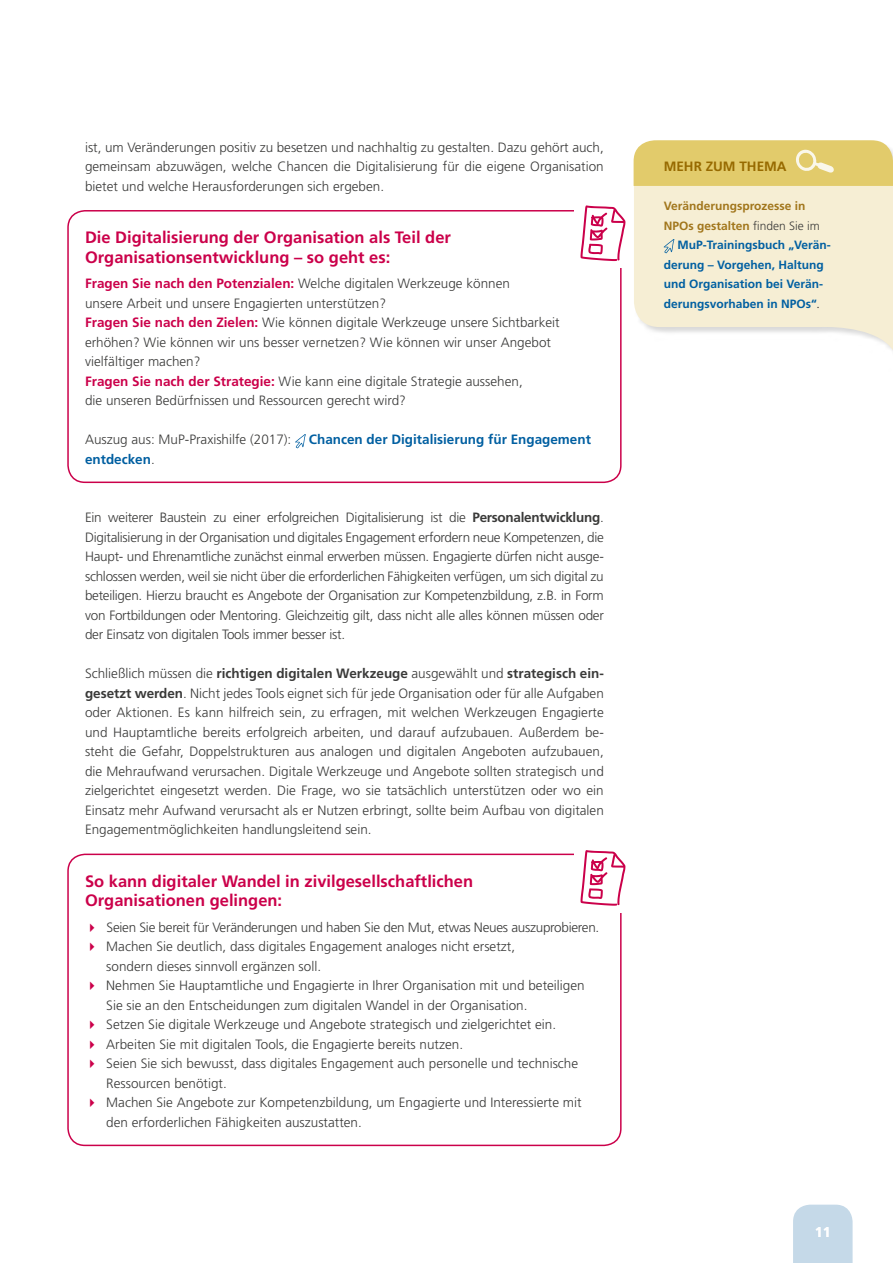
<style>
.page{position:relative;width:893px;height:1263px;background:#fff}
.page>*{position:absolute;margin:0;border:0;box-sizing:border-box;transform-origin:0 0}
.Head_Werkzeug{font:700 16.5px/19.5px "Frutiger LT Std";color:#cb004a}
.t1{font:700 14.1px "Frutiger LT Std";color:#fff}
.Fließ{font:300 13.5px/19.5px "Frutiger LT Std";color:#3a3a39}
.Fließ-2{font:300 13.5px/19.5px "Frutiger LT Std";letter-spacing:-.02em;color:#3a3a39}
.Fließ-3{font:700 13.5px "Frutiger LT";color:#005fa1}
.t2{font:700 13.5px "Frutiger LT Std";color:#976a00}
.t3{font:700 12px "Frutiger LT";color:#005fa1}
.t4{font:700 12px "Frutiger LT Std";color:#a1761c}
.s1{font-weight:700;color:#cb004a}
.s2{font-family:"Frutiger LT Std";font-weight:300;color:#3a3a39}
.s3{font-weight:700}
.s4{font-weight:300;color:#3a3a39}
.s5{font-family:"Minion Pro";font-weight:400;color:#3a3a39}
</style>
<div class="page">
<div style="left:793px;top:1205px;width:60px;height:58px;background:#c5d9e8"></div>
<div style="left:67px;top:210px;width:555px;height:273px;border:2px solid #cb004a;border-radius:17px"></div>
<div style="left:67px;top:854px;width:555px;height:292px;border:2px solid #cb004a;border-radius:17px"></div>
<div style="left:574px;top:202px;width:50px;height:66px;background:#fff"></div>
<svg style="left:580px;top:205px;width:45px;height:56px"></svg>
<div style="left:574px;top:847px;width:50px;height:65px;background:#fff"></div>
<svg style="left:580px;top:850px;width:45px;height:56px"></svg>
<svg style="left:634px;top:186px;width:259px;height:165px;background:#f6efd9"></svg>
<div style="left:634px;top:140px;width:259px;height:46px;background:#e2cb6b"></div>
<svg style="left:295px;top:434px;width:11px;height:14px"></svg>
<svg style="left:664px;top:239px;width:25px;height:14px"></svg>
<p class="Fließ" style="left:85px;top:137px;width:520px;text-align:justify">ist, um Veränderungen positiv zu besetzen und nachhaltig zu gestalten. Dazu gehört auch, gemeinsam abzuwägen, welche Chancen die Digitalisierung für die eigene Organisation bietet und welche Herausforderungen sich ergeben.</p>
<p class="Head_Werkzeug" style="left:85px;top:228px;width:367px">Die Digitalisierung der Organisation als Teil der<br>Organisationsentwicklung – so geht es:</p>
<p class="Fließ" style="left:85px;top:274px;width:426px"><span class="s1">Fragen Sie nach den Potenzialen:</span> Welche digitalen Werkzeuge können unsere Arbeit und unsere Engagierten unterstützen?</p>
<p class="Fließ" style="left:85px;top:313px;width:476px"><span class="s1">Fragen Sie nach den Zielen:</span> Wie können digitale Werkzeuge unsere Sichtbarkeit erhöhen? Wie können wir uns besser vernetzen? Wie können wir unser Angebot vielfältiger machen?</p>
<p class="Fließ" style="left:85px;top:371px;width:439px"><span class="s1">Fragen Sie nach der Strategie:</span> Wie kann eine digitale Strategie aussehen, die unseren Bedürfnissen und Ressourcen gerecht wird?</p>
<p class="Fließ" style="left:85px;top:430px;width:208px">Auszug aus: MuP-Praxishilfe (2017):</p>
<p class="Fließ-3" style="left:309px;top:431px;width:284px">Chancen der Digitalisierung für Engagement</p>
<p class="Fließ-3" style="left:85px;top:451px;width:69px">entdecken<span class="s2">.</span></p>
<p class="Fließ-2" style="left:85px;top:508px;width:520px">Ein weiterer Baustein zu einer erfolgreichen Digitalisierung ist die <span class="s3">Personalentwicklung</span>.<br>Digitalisierung in der Organisation und digitales Engagement erfordern neue Kompetenzen, die Haupt- und Ehrenamtliche zunächst einmal erwerben müssen. Engagierte dürfen nicht ausge&shy;schlossen werden, weil sie nicht über die erforderlichen Fähigkeiten verfügen, um sich digital zu beteiligen. Hierzu braucht es Angebote der Organisation zur Kompetenzbildung, z. B. in Form von Fortbildungen oder Mentoring. Gleichzeitig gilt, dass nicht alle alles können müssen oder der Einsatz von digitalen Tools immer besser ist.</p>
<p class="Fließ" style="left:85px;top:664px;width:520px;text-align:justify">Schließlich müssen die <span class="s3">richtigen digitalen Werkzeuge</span> ausgewählt und <span class="s3">strategisch ein&shy;gesetzt werden</span>. Nicht jedes Tools eignet sich für jede Organisation oder für alle Aufgaben oder Aktionen. Es kann hilfreich sein, zu erfragen, mit welchen Werkzeugen Engagierte und Hauptamtliche bereits erfolgreich arbeiten, und darauf aufzubauen. Außerdem be&shy;steht die Gefahr, Doppelstrukturen aus analogen und digitalen Angeboten aufzubauen, die Mehraufwand verursachen. Digitale Werkzeuge und Angebote sollten strategisch und zielgerichtet eingesetzt werden. Die Frage, wo sie tatsächlich unterstützen oder wo ein Einsatz mehr Aufwand verursacht als er Nutzen erbringt, sollte beim Aufbau von digitalen Engagementmöglichkeiten handlungsleitend sein.</p>
<p class="Head_Werkzeug" style="left:85px;top:871px;width:390px">So kann digitaler Wandel in zivilgesellschaftlichen</p>
<p class="Head_Werkzeug" style="left:85px;top:891px;width:199px">Organisationen gelingen:</p>
<p class="Fließ-2" style="left:107px;top:917px;width:492px">Seien Sie bereit für Veränderungen und haben Sie den Mut, etwas Neues auszuprobieren.</p>
<p class="Fließ" style="left:106px;top:937px;width:410px">Machen Sie deutlich, dass digitales Engagement analoges nicht ersetzt, sondern dieses sinnvoll ergänzen soll.</p>
<p class="Fließ" style="left:106px;top:976px;width:480px">Nehmen Sie Hauptamtliche und Engagierte in Ihrer Organisation mit und beteiligen<br>Sie sie an den Entscheidungen zum digitalen Wandel in der Organisation.</p>
<p class="Fließ" style="left:106px;top:1015px;width:449px">Setzen Sie digitale Werkzeuge und Angebote strategisch und zielgerichtet ein.</p>
<p class="Fließ" style="left:106px;top:1034px;width:356px">Arbeiten Sie mit digitalen Tools, die Engagierte bereits nutzen.</p>
<p class="Fließ" style="left:106px;top:1054px;width:473px">Seien Sie sich bewusst, dass digitales Engagement auch personelle und technische<br>Ressourcen benötigt.</p>
<p class="Fließ" style="left:106px;top:1093px;width:477px">Machen Sie Angebote zur Kompetenzbildung, um Engagierte und Interessierte mit den erforderlichen Fähigkeiten auszustatten.</p>
<p class="t2" style="left:664px;top:158px;width:124px">MEHR ZUM THEMA</p>
<p class="t4" style="left:664px;top:199px;width:143px">Veränderungsprozesse in</p>
<p class="t4" style="left:664px;top:218px;width:158px">NPOs gestalten <span class="s4">finden Sie im</span></p>
<p class="t3" style="left:677px;top:238px;width:155px">MuP-Trainingsbuch „Verän-</p>
<p class="t3" style="left:664px;top:257px;width:162px">derung – Vorgehen, Haltung</p>
<p class="t3" style="left:664px;top:277px;width:161px">und Organisation bei Verän-</p>
<p class="t3" style="left:664px;top:296px;width:157px">derungsvorhaben in NPOs“<span class="s5">.</span></p>
<p class="t1" style="left:815px;top:1223px;width:17px">11</p>
</div>
